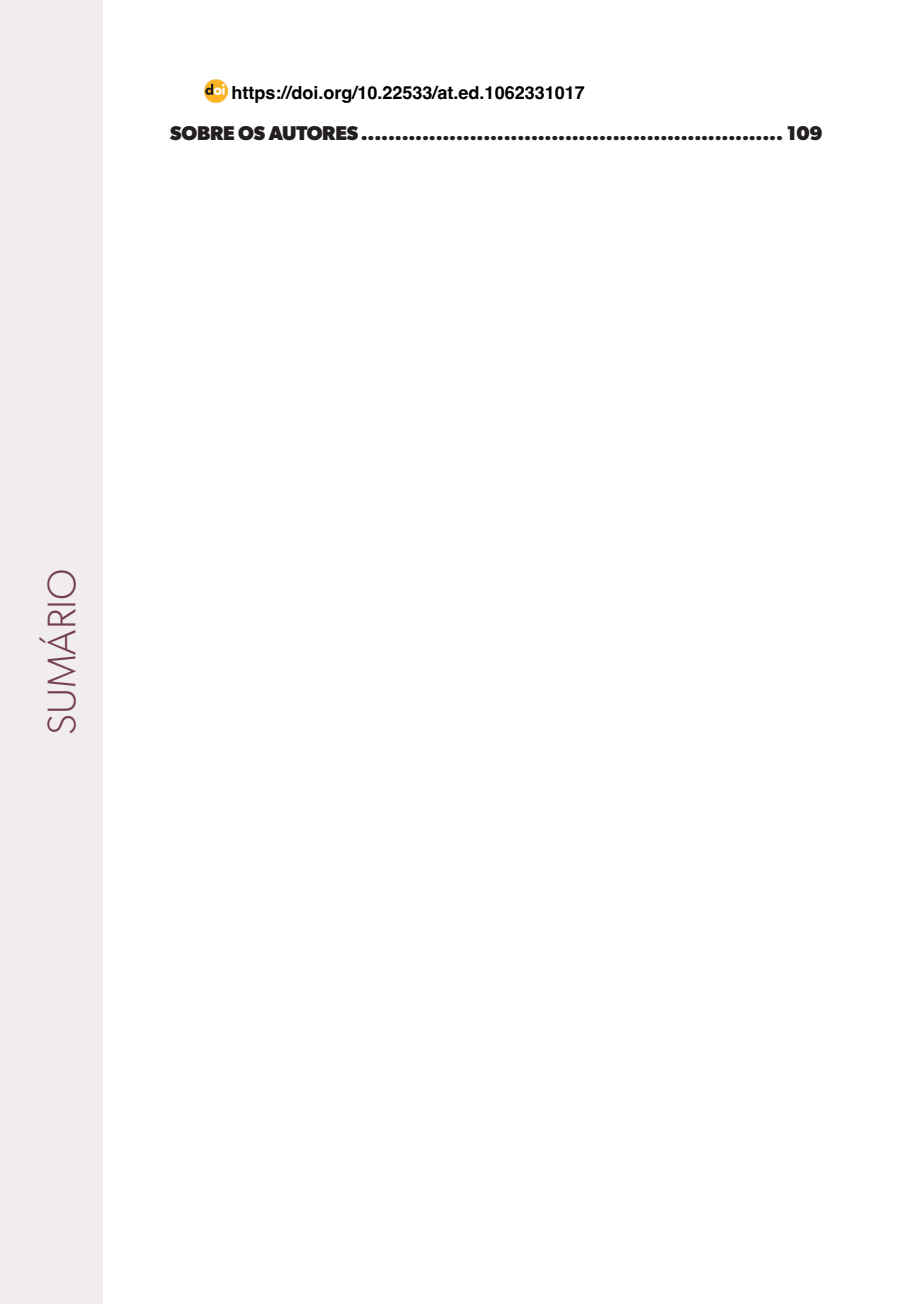
<style>
.page{position:relative;width:908px;height:1304px;background:#fff}
.page>*{position:absolute;margin:0;border:0;box-sizing:border-box;transform-origin:0 0}
.t1{font:300 40px "Gibson";color:#743f4f}
.t2{font:700 20px "Gibson";letter-spacing:-.01em;color:#231f20}
.t3{font:700 18px "Helvetica";color:#000}
</style>
<div class="page">
<div style="left:0;top:0;width:103px;height:1304px;background:#f1eced"></div>
<img style="left:204px;top:80px;width:23px;height:23px">
<p class="t3" style="left:231px;top:81px;width:355px">https://doi.org/10.22533/at.ed.1062331017</p>
<p class="t2" style="left:170px;top:121px;width:653px">SOBRE OS AUTORES.............................................................. 109</p>
<h1 class="t1" style="left:37px;top:735px;width:167px;rotate:-90deg">Sumário</h1>
</div>
